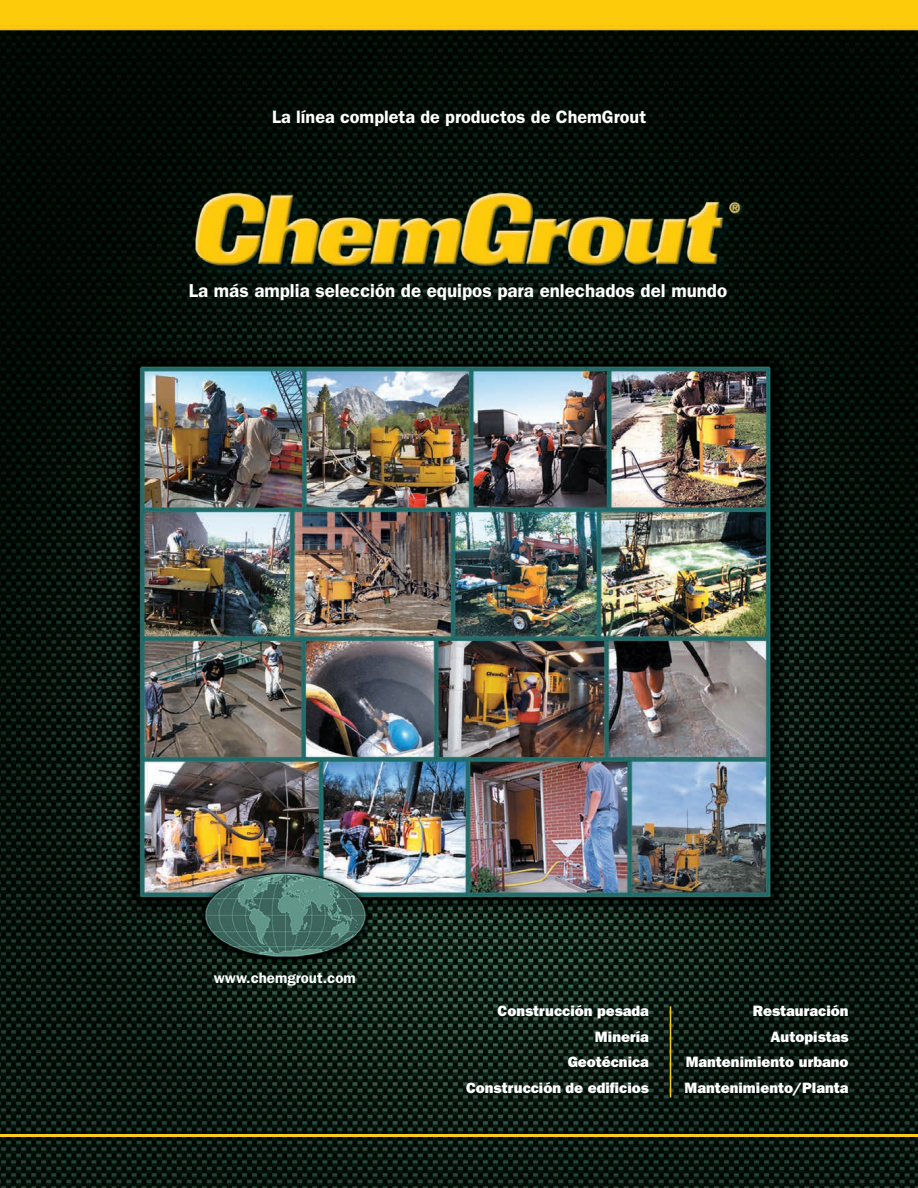
<style>
.page{position:relative;width:918px;height:1188px;background:#fff}
.page>*{position:absolute;margin:0;border:0;box-sizing:border-box;transform-origin:0 0}
.t1{font:600 18.75px "ITC Franklin Gothic Std";color:#fff}
.t2{font:600 18px "ITC Franklin Gothic Std";color:#fff}
.t3{font:15px "ITC Franklin Gothic Std Hvy";color:#fff}
.t4{font:600 15px "ITC Franklin Gothic Std";color:#fff}
</style>
<div class="page">
<img style="left:0;top:0;width:918px;height:1188px">
<hr style="left:0;top:1134px;width:918px;height:3px;background:#fecb1d">
<hr style="left:670px;top:1006px;width:1px;height:92px;background:#fecb1d">
<p class="t2" style="left:272px;top:107px;width:376px">La línea completa de productos de ChemGrout</p>
<p class="t1" style="left:189px;top:280px;width:540px">La más amplia selección de equipos para enlechados del mundo</p>
<p class="t4" style="left:214px;top:969px;width:143px">www.chemgrout.com</p>
<p class="t3" style="left:498px;top:1002px;width:153px">Construcción pesada</p>
<p class="t3" style="left:595px;top:1028px;width:55px">Minería</p>
<p class="t3" style="left:568px;top:1053px;width:83px">Geotécnica</p>
<p class="t3" style="left:466px;top:1079px;width:184px">Construcción de edificios</p>
<p class="t3" style="left:753px;top:1002px;width:97px">Restauración</p>
<p class="t3" style="left:771px;top:1028px;width:79px">Autopistas</p>
<p class="t3" style="left:686px;top:1053px;width:164px">Mantenimiento urbano</p>
<p class="t3" style="left:684px;top:1079px;width:166px">Mantenimiento/Planta</p>
</div>
